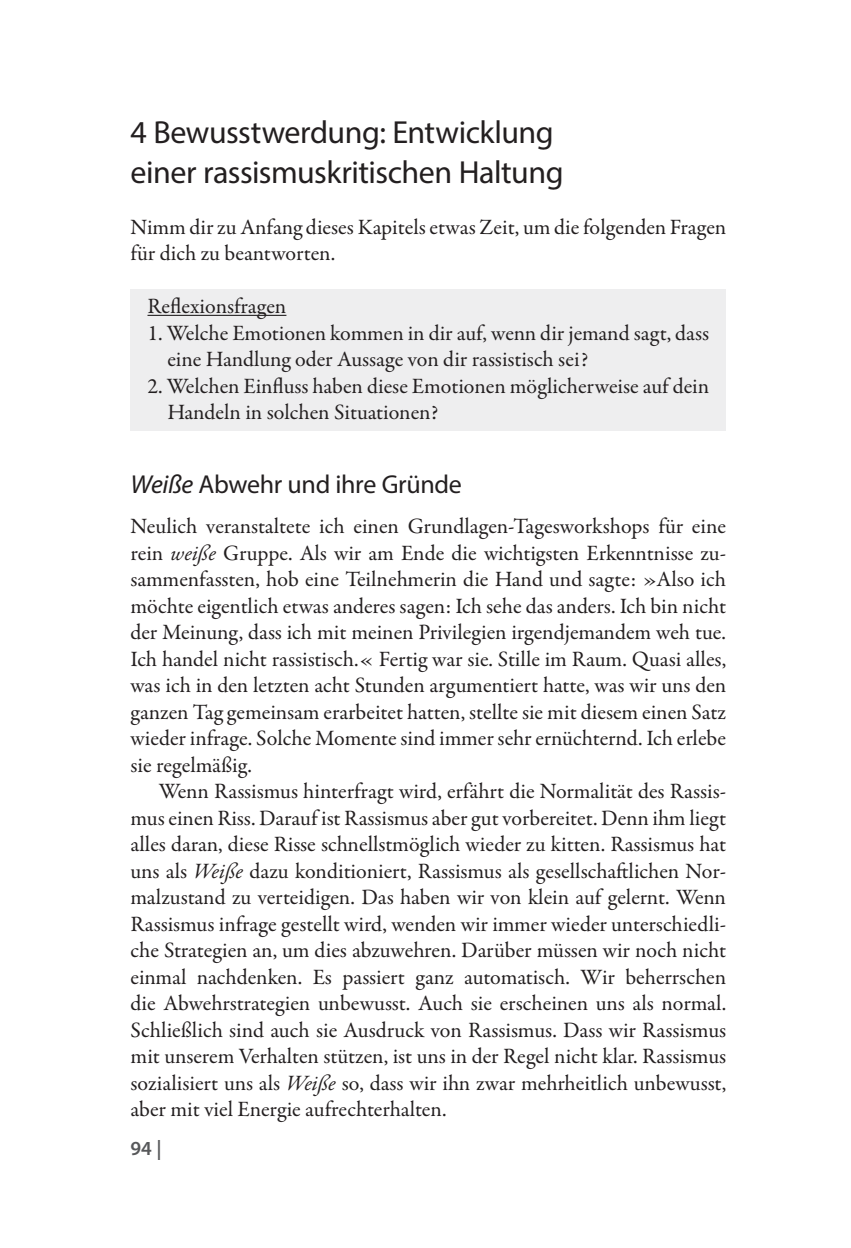
<style>
.page{position:relative;width:851px;height:1248px;background:#fff}
.page>*{position:absolute;margin:0;border:0;box-sizing:border-box;transform-origin:0 0}
.a-Ü1{font:32px/40px "Myriad Pro";letter-spacing:-.015em;color:#231f20}
.a-Ü2{font:26px "Myriad Pro";letter-spacing:-.015em;color:#231f20}
.a-body_einzug{font:22px/26.4px "Garamond Premr Pro";color:#231f20;text-align:justify}
.a-body_ohne{font:22px/26.4px "Garamond Premr Pro";color:#231f20}
.Aufzählung_im_Kasten{font:22px/26.4px "Garamond Premr Pro";color:#231f20}
.Kasten{font:22px "Garamond Premr Pro";color:#231f20}
.t1{font:600 20px "Myriad Pro";color:#57585a}
.s1{font-style:italic}
</style>
<div class="page">
<div style="left:130px;top:289px;width:596px;height:142px;background:#eeeeef"></div>
<hr style="left:147px;top:315px;width:139px;height:1px;background:#231f20">
<p class="a-Ü1" style="left:130px;top:112px;width:434px">4 Bewusstwerdung: Entwicklung einer rassismuskritischen Haltung</p>
<p class="a-body_ohne" style="left:130px;top:214px;width:597px">Nimm dir zu Anfang dieses Kapitels etwas Zeit, um die folgenden Fragen für dich zu beantworten.</p>
<p class="Kasten" style="left:147px;top:293px;width:140px">Reflexionsfragen</p>
<p class="Aufzählung_im_Kasten" style="left:167px;top:320px;width:543px;text-indent:-20px">1. Welche Emotionen kommen in dir auf, wenn dir jemand sagt, dass eine Handlung oder Aussage von dir rassistisch sei?</p>
<p class="Aufzählung_im_Kasten" style="left:167px;top:373px;width:543px;text-indent:-20px">2. Welchen Einfluss haben diese Emotionen möglicherweise auf dein<br>Handeln in solchen Situationen?</p>
<p class="a-Ü2" style="left:130px;top:468px;width:333px"><span class="s1">Weiße</span> Abwehr und ihre Gründe</p>
<p class="a-body_ohne" style="left:130px;top:513px;width:597px;text-align:justify">Neulich veranstaltete ich einen Grundlagen-Tagesworkshops für eine rein <span class="s1">weiße</span> Gruppe. Als wir am Ende die wichtigsten Erkenntnisse zu&shy;sammenfassten, hob eine Teilnehmerin die Hand und sagte: »Also ich möchte eigentlich etwas anderes sagen: Ich sehe das anders. Ich bin nicht der Meinung, dass ich mit meinen Privilegien irgendjemandem weh tue.<br>Ich handel nicht rassistisch.« Fertig war sie. Stille im Raum. Quasi alles, was ich in den letzten acht Stunden argumentiert hatte, was wir uns den ganzen Tag gemeinsam erarbeitet hatten, stellte sie mit diesem einen Satz wieder infrage. Solche Momente sind immer sehr ernüchternd. Ich erlebe sie regelmäßig.</p>
<p class="a-body_einzug" style="left:130px;top:778px;width:597px;text-indent:28px">Wenn Rassismus hinterfragt wird, erfährt die Normalität des Rassis&shy;mus einen Riss. Darauf ist Rassismus aber gut vorbereitet. Denn ihm liegt alles daran, diese Risse schnellstmöglich wieder zu kitten. Rassismus hat uns als <span class="s1">Weiße</span> dazu konditioniert, Rassismus als gesellschaftlichen Nor&shy;malzustand zu verteidigen. Das haben wir von klein auf gelernt. Wenn Rassismus infrage gestellt wird, wenden wir immer wieder unterschiedli&shy;che Strategien an, um dies abzuwehren. Darüber müssen wir noch nicht einmal nachdenken. Es passiert ganz automatisch. Wir beherrschen die Abwehrstrategien unbewusst. Auch sie erscheinen uns als normal.<br>Schließlich sind auch sie Ausdruck von Rassismus. Dass wir Rassismus mit unserem Verhalten stützen, ist uns in der Regel nicht klar. Rassismus sozialisiert uns als <span class="s1">Weiße</span> so, dass wir ihn zwar mehrheitlich unbewusst, aber mit viel Energie aufrechterhalten.</p>
<p class="t1" style="left:130px;top:1135px;width:33px">94 |</p>
</div>
